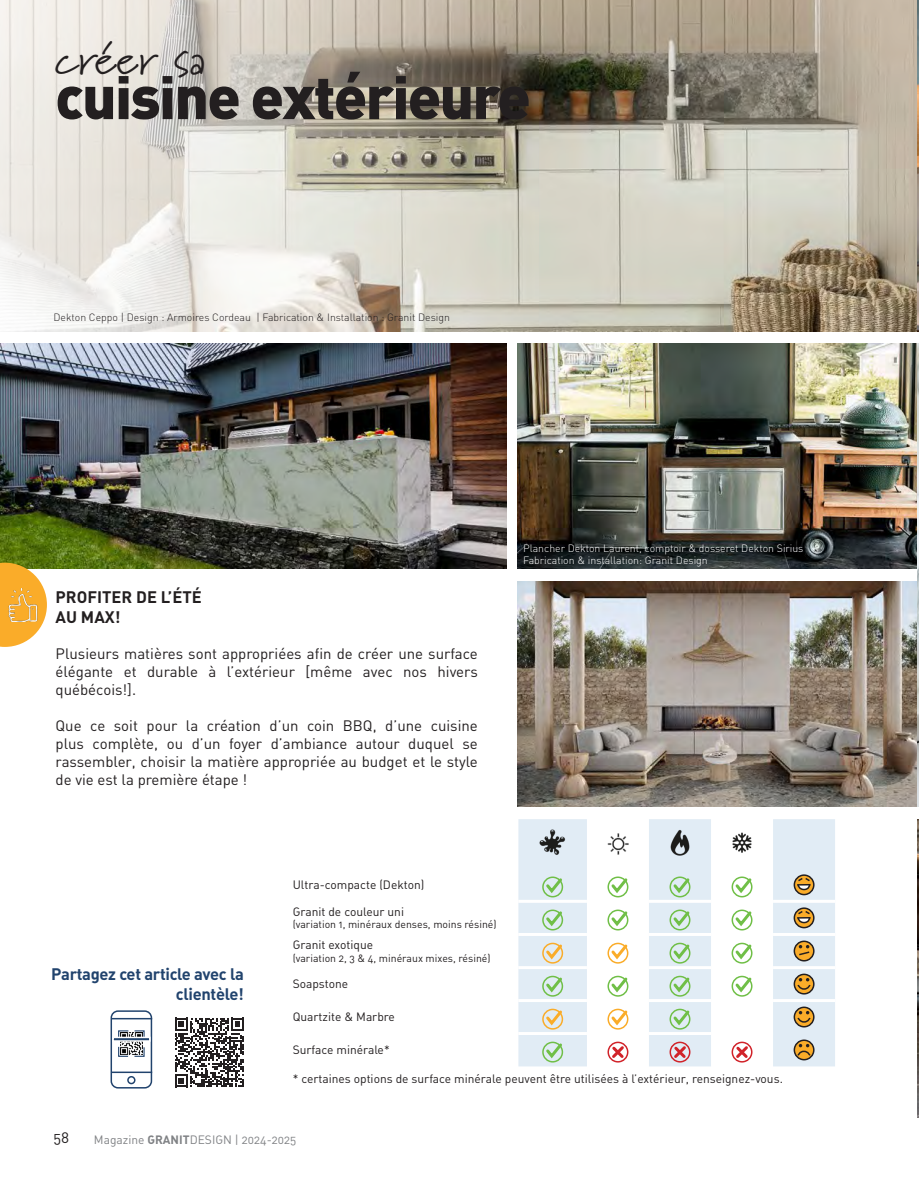
<style>
.page{position:relative;width:919px;height:1193px;background:#fff}
.page>*{position:absolute;margin:0;border:0;box-sizing:border-box;transform-origin:0 0}
.t1{font:900 60px "DIN";letter-spacing:-.03em;color:#231f20}
.t2{font:45px "Marydale";color:#231f20}
.t3{font:16.5px/19.8px "DIN Bold Alternate";letter-spacing:-.02em;color:#21436d;text-align:right}
.t4{font:16.5px "DIN Bold Alternate";color:#231f20}
.t5{font:15px/18px "DIN Regular Alternate";color:#231f20;text-align:justify}
.t6{font:12px "DIN Regular Alternate";color:#231f20}
.t7{font:12px "DIN Regular Alternate";color:#808285}
.t8{font:300 10.5px "DIN";color:#fff}
.t9{font:10.5px "DIN Regular Alternate";color:#231f20}
.t10{font:300 10.5px "DIN";color:#231f20}
.s1{font-family:"DIN Bold Alternate"}
</style>
<div class="page">
<img style="left:0;top:0;width:919px;height:332px">
<img style="left:0;top:344px;width:506px;height:225px">
<img style="left:518px;top:344px;width:399px;height:225px">
<img style="left:518px;top:582px;width:399px;height:225px">
<svg style="left:518px;top:819px;width:317px;height:247px;fill:#e1ecf5"></svg>
<hr style="left:518px;top:900px;width:69px;height:3px;background:#fff">
<hr style="left:587px;top:900px;width:62px;height:3px;background:#fff">
<hr style="left:649px;top:900px;width:62px;height:3px;background:#fff">
<hr style="left:711px;top:900px;width:62px;height:3px;background:#fff">
<hr style="left:518px;top:933px;width:69px;height:3px;background:#fff">
<hr style="left:587px;top:933px;width:62px;height:3px;background:#fff">
<hr style="left:649px;top:933px;width:62px;height:3px;background:#fff">
<hr style="left:711px;top:933px;width:62px;height:3px;background:#fff">
<hr style="left:518px;top:966px;width:69px;height:3px;background:#fff">
<hr style="left:587px;top:966px;width:62px;height:3px;background:#fff">
<hr style="left:649px;top:966px;width:62px;height:3px;background:#fff">
<hr style="left:711px;top:966px;width:62px;height:3px;background:#fff">
<hr style="left:518px;top:999px;width:69px;height:3px;background:#fff">
<hr style="left:587px;top:999px;width:62px;height:3px;background:#fff">
<hr style="left:649px;top:999px;width:62px;height:3px;background:#fff">
<hr style="left:711px;top:999px;width:62px;height:3px;background:#fff">
<hr style="left:518px;top:1032px;width:69px;height:3px;background:#fff">
<hr style="left:587px;top:1032px;width:62px;height:3px;background:#fff">
<hr style="left:649px;top:1032px;width:62px;height:3px;background:#fff">
<hr style="left:711px;top:1032px;width:62px;height:3px;background:#fff">
<hr style="left:773px;top:900px;width:62px;height:3px;background:#fff">
<hr style="left:773px;top:933px;width:62px;height:3px;background:#fff">
<hr style="left:773px;top:966px;width:62px;height:3px;background:#fff">
<hr style="left:773px;top:999px;width:62px;height:3px;background:#fff">
<img style="left:535px;top:826px;width:36px;height:36px">
<img style="left:599px;top:825px;width:38px;height:37px">
<img style="left:661px;top:825px;width:38px;height:37px">
<img style="left:724px;top:826px;width:36px;height:35px">
<div style="left:542px;top:876px;width:21px;height:21px;border:2px solid #70bf47;border-radius:50%"></div>
<svg style="left:543px;top:876px;width:22px;height:20px"></svg>
<div style="left:607px;top:876px;width:21px;height:21px;border:2px solid #70bf47;border-radius:50%"></div>
<svg style="left:609px;top:876px;width:21px;height:20px"></svg>
<div style="left:670px;top:876px;width:20px;height:21px;border:2px solid #70bf47;border-radius:50%"></div>
<svg style="left:671px;top:876px;width:21px;height:20px"></svg>
<div style="left:732px;top:876px;width:21px;height:21px;border:2px solid #70bf47;border-radius:50%"></div>
<svg style="left:733px;top:876px;width:21px;height:20px"></svg>
<svg style="left:794px;top:875px;width:20px;height:20px"></svg>
<div style="left:794px;top:874px;width:21px;height:21px;border:2px solid #231f20;border-radius:50%"></div>
<svg style="left:796px;top:876px;width:15px;height:15px"></svg>
<div style="left:542px;top:910px;width:21px;height:20px;border:2px solid #70bf47;border-radius:50%"></div>
<svg style="left:543px;top:909px;width:22px;height:20px"></svg>
<div style="left:607px;top:910px;width:21px;height:20px;border:2px solid #70bf47;border-radius:50%"></div>
<svg style="left:609px;top:909px;width:21px;height:20px"></svg>
<div style="left:670px;top:910px;width:20px;height:20px;border:2px solid #70bf47;border-radius:50%"></div>
<svg style="left:671px;top:909px;width:21px;height:20px"></svg>
<div style="left:732px;top:910px;width:21px;height:20px;border:2px solid #70bf47;border-radius:50%"></div>
<svg style="left:733px;top:909px;width:21px;height:20px"></svg>
<svg style="left:794px;top:908px;width:20px;height:20px"></svg>
<div style="left:794px;top:907px;width:21px;height:21px;border:2px solid #231f20;border-radius:50%"></div>
<svg style="left:796px;top:909px;width:15px;height:15px"></svg>
<div style="left:542px;top:943px;width:21px;height:21px;border:2px solid #faac29;border-radius:50%"></div>
<svg style="left:543px;top:942px;width:22px;height:20px"></svg>
<div style="left:607px;top:943px;width:21px;height:21px;border:2px solid #faac29;border-radius:50%"></div>
<svg style="left:609px;top:942px;width:21px;height:20px"></svg>
<div style="left:670px;top:943px;width:20px;height:21px;border:2px solid #70bf47;border-radius:50%"></div>
<svg style="left:671px;top:942px;width:21px;height:20px"></svg>
<div style="left:732px;top:943px;width:21px;height:21px;border:2px solid #70bf47;border-radius:50%"></div>
<svg style="left:733px;top:942px;width:21px;height:20px"></svg>
<svg style="left:794px;top:941px;width:20px;height:20px"></svg>
<div style="left:794px;top:941px;width:21px;height:20px;border:2px solid #231f20;border-radius:50%"></div>
<svg style="left:797px;top:945px;width:14px;height:11px"></svg>
<div style="left:542px;top:976px;width:21px;height:21px;border:2px solid #70bf47;border-radius:50%"></div>
<svg style="left:543px;top:975px;width:22px;height:20px"></svg>
<div style="left:607px;top:976px;width:21px;height:21px;border:2px solid #70bf47;border-radius:50%"></div>
<svg style="left:609px;top:975px;width:21px;height:20px"></svg>
<div style="left:670px;top:976px;width:20px;height:21px;border:2px solid #70bf47;border-radius:50%"></div>
<svg style="left:671px;top:975px;width:21px;height:20px"></svg>
<div style="left:732px;top:976px;width:21px;height:21px;border:2px solid #70bf47;border-radius:50%"></div>
<svg style="left:733px;top:975px;width:21px;height:20px"></svg>
<svg style="left:794px;top:974px;width:20px;height:20px"></svg>
<div style="left:794px;top:974px;width:21px;height:20px;border:2px solid #231f20;border-radius:50%"></div>
<svg style="left:797px;top:978px;width:14px;height:12px"></svg>
<div style="left:542px;top:1009px;width:21px;height:21px;border:2px solid #faac29;border-radius:50%"></div>
<svg style="left:543px;top:1008px;width:22px;height:20px"></svg>
<div style="left:607px;top:1009px;width:21px;height:21px;border:2px solid #faac29;border-radius:50%"></div>
<svg style="left:609px;top:1008px;width:21px;height:20px"></svg>
<div style="left:670px;top:1009px;width:20px;height:21px;border:2px solid #70bf47;border-radius:50%"></div>
<svg style="left:671px;top:1008px;width:21px;height:20px"></svg>
<svg style="left:794px;top:1007px;width:20px;height:20px"></svg>
<div style="left:794px;top:1007px;width:21px;height:20px;border:2px solid #231f20;border-radius:50%"></div>
<svg style="left:797px;top:1011px;width:14px;height:12px"></svg>
<div style="left:542px;top:1042px;width:21px;height:21px;border:2px solid #70bf47;border-radius:50%"></div>
<svg style="left:543px;top:1041px;width:22px;height:20px"></svg>
<svg style="left:609px;top:1043px;width:18px;height:18px"></svg>
<div style="left:607px;top:1042px;width:21px;height:21px;border:2px solid #d1232a;border-radius:50%"></div>
<svg style="left:671px;top:1043px;width:18px;height:18px"></svg>
<div style="left:670px;top:1042px;width:20px;height:21px;border:2px solid #d1232a;border-radius:50%"></div>
<svg style="left:733px;top:1043px;width:18px;height:18px"></svg>
<div style="left:732px;top:1042px;width:21px;height:21px;border:2px solid #d1232a;border-radius:50%"></div>
<svg style="left:794px;top:1040px;width:20px;height:20px"></svg>
<div style="left:794px;top:1039px;width:21px;height:21px;border:2px solid #231f20;border-radius:50%"></div>
<svg style="left:797px;top:1044px;width:14px;height:13px"></svg>
<svg style="left:175px;top:1018px;width:69px;height:69px"></svg>
<div style="left:111px;top:1010px;width:41px;height:78px;border:2px solid #21436d;border-radius:7px"></div>
<hr style="left:111px;top:1018px;width:41px;height:1px;background:#21436d">
<hr style="left:111px;top:1071px;width:41px;height:2px;background:#21436d">
<div style="left:127px;top:1076px;width:9px;height:8px;border:2px solid #21436d;border-radius:50%"></div>
<svg style="left:118px;top:1030px;width:27px;height:27px"></svg>
<img style="left:121px;top:1032px;width:21px;height:22px">
<svg style="left:112px;top:1037px;width:39px;height:5px"></svg>
<img style="left:917px;top:344px;width:2px;height:463px">
<img style="left:917px;top:819px;width:2px;height:298px">
<svg style="left:0;top:563px;width:47px;height:84px"></svg>
<img style="left:7px;top:588px;width:33px;height:33px">
<p class="t2" style="left:55px;top:32px;width:152px">créer sa</p>
<p class="t1" style="left:55px;top:57px;width:477px">cuisine extérieure</p>
<p class="t10" style="left:53px;top:310px;width:398px">Dekton Ceppo | Design : Armoires Cordeau | Fabrication &amp; Installation : Granit Design</p>
<p class="t4" style="left:56px;top:586px;width:148px">PROFITER DE L’ÉTÉ</p>
<p class="t4" style="left:56px;top:606px;width:66px">AU MAX!</p>
<p class="t5" style="left:56px;top:644px;width:424px">Plusieurs matières sont appropriées afin de créer une surface élégante et durable à l’extérieur [même avec nos hivers québécois!].</p>
<p class="t5" style="left:56px;top:716px;width:424px">Que ce soit pour la création d’un coin BBQ, d’une cuisine plus complète, ou d’un foyer d’ambiance autour duquel se rassembler, choisir la matière appropriée au budget et le style de vie est la première étape !</p>
<p class="t8" style="left:523px;top:542px;width:282px">Plancher Dekton Laurent, comptoir &amp; dosseret Dekton Sirius</p>
<p class="t8" style="left:523px;top:554px;width:186px">Fabrication &amp; installation: Granit Design</p>
<p class="t3" style="left:51px;top:963px;width:194px">Partagez cet article avec la clientèle!</p>
<p class="t6" style="left:293px;top:877px;width:133px">Ultra-compacte (Dekton)</p>
<p class="t6" style="left:293px;top:904px;width:113px">Granit de couleur uni</p>
<p class="t9" style="left:293px;top:918px;width:205px">(variation 1, minéraux denses, moins résiné)</p>
<p class="t6" style="left:293px;top:937px;width:82px">Granit exotique</p>
<p class="t9" style="left:293px;top:951px;width:199px">(variation 2, 3 &amp; 4, minéraux mixes, résiné)</p>
<p class="t6" style="left:293px;top:976px;width:57px">Soapstone</p>
<p class="t6" style="left:293px;top:1009px;width:104px">Quartzite &amp; Marbre</p>
<p class="t6" style="left:293px;top:1042px;width:98px">Surface minérale*</p>
<p class="t6" style="left:293px;top:1071px;width:492px">* certaines options de surface minérale peuvent être utilisées à l’extérieur, renseignez-vous.</p>
<p class="t5" style="left:53px;top:1128px;width:17px">58</p>
<p class="t7" style="left:94px;top:1132px;width:204px">Magazine <span class="s1">GRANIT</span>DESIGN | 2024-2025</p>
</div>
